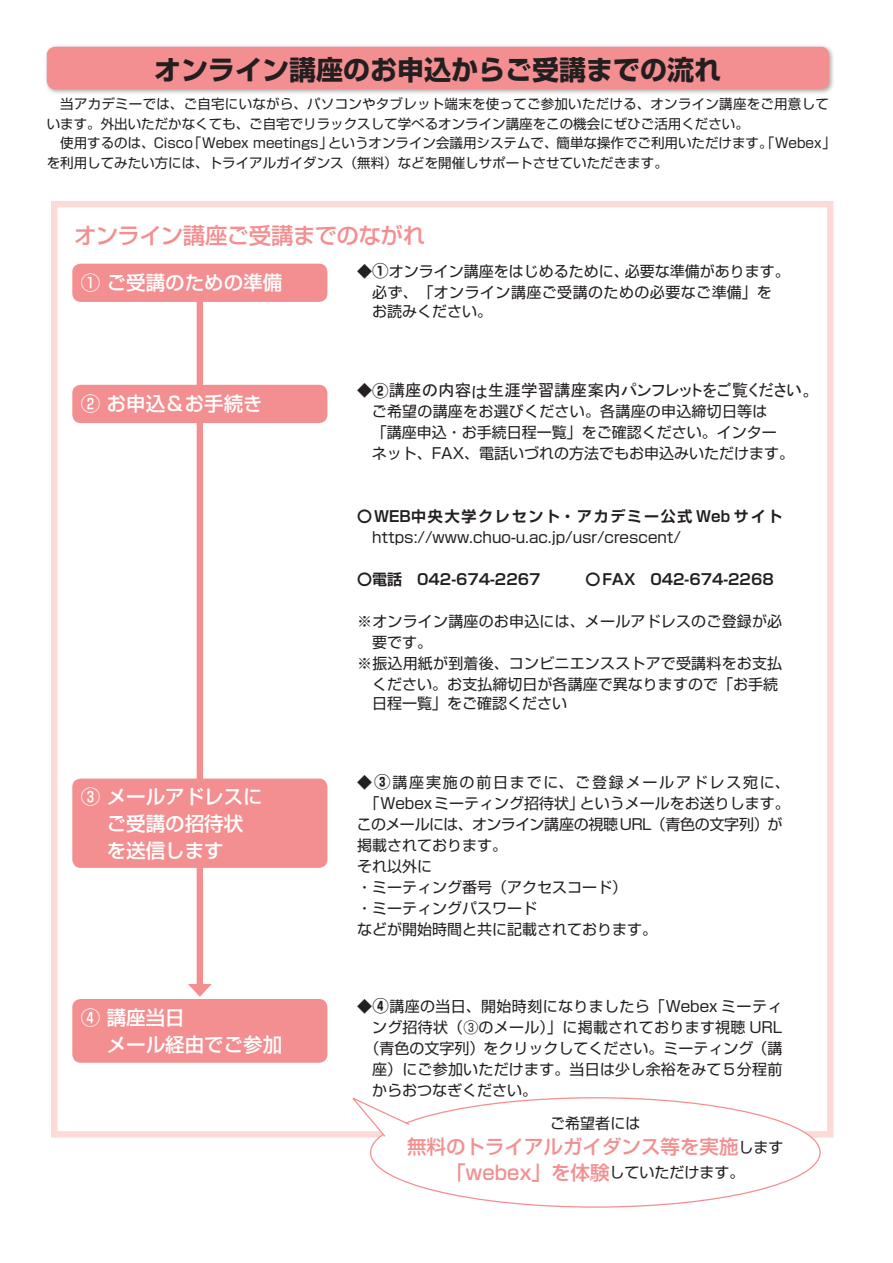
<style>
.page{position:relative;width:893px;height:1263px;background:#fff}
.page>*{position:absolute;margin:0;border:0;box-sizing:border-box;transform-origin:0 0}
.t1{font:700 27px "Shin Go Pro";color:#231f20}
.t2{font:500 22.5px "Shin Go Pr 6";letter-spacing:-.025em;color:#f48f91}
.t3{font:500 19.5px/27px "Shin Go Pro";color:#fff}
.t4{font:500 19.5px/25.7px "Shin Go Pro";color:#f48f91;text-align:center}
.t5{font:16.5px "MS P Gothic";letter-spacing:.01em;color:#231f20}
.t6{font:15px/21px "Shin Go Pro";color:#231f20;text-align:center}
.t7{font:700 15px "Shin Go Pro De";color:#231f20}
.t8{font:15px "Shin Go Pro";letter-spacing:-.025em;color:#231f20}
.t9{font:15px "Shin Go Pro";letter-spacing:.025em;color:#231f20}
.t10{font:15px "Shin Go Pro";letter-spacing:.02em;color:#231f20}
.t11{font:700 15px "Shin Go Pro De";letter-spacing:.115em;color:#231f20}
.t12{font:15px "Shin Go Pro";letter-spacing:.12em;color:#231f20}
.t13{font:13.5px/19.5px "Shin Go Pro";color:#231f20}
.s1{font-weight:700;font-size:16.5px}
.s2{font-family:"Shin Go Pro";font-size:15px}
.s3{font-family:"Shin Go Pro";font-weight:700}
.s4{font-family:"Shin Go Pro";font-weight:400}
.s5{font-weight:400;font-size:15px;color:#231f20}
</style>
<div class="page">
<div style="left:44px;top:43px;width:791px;height:52px;background:#231f20;opacity:.4"></div>
<div style="left:47px;top:47px;width:782px;height:42px;background:#f48f91;border-radius:9px"></div>
<div style="left:51px;top:201px;width:782px;height:936px;border:6px solid #fcdad7"></div>
<div style="left:197px;top:285px;width:6px;height:703px;background:#f48f91"></div>
<svg style="left:188px;top:984px;width:24px;height:13px"></svg>
<div style="left:72px;top:264px;width:255px;height:38px;background:#f48f91;border-radius:9px"></div>
<div style="left:72px;top:385px;width:255px;height:38px;background:#f48f91;border-radius:9px"></div>
<div style="left:72px;top:999px;width:255px;height:64px;background:#f48f91;border-radius:9px"></div>
<div style="left:72px;top:778px;width:255px;height:90px;background:#f48f91;border-radius:9px"></div>
<div style="left:371px;top:1098px;width:449px;height:109px;background:#fff;border-radius:50%"></div>
<svg style="left:348px;top:1097px;width:63px;height:41px"></svg>
<h1 class="t1" style="left:154px;top:48px;width:568px">オンライン講座のお申込からご受講までの流れ</h1>
<p class="t13" style="left:47px;top:93px;width:791px">　当アカデミーでは、ご自宅にいながら、パソコンやタブレット端末を使ってご参加いただける、オンライン講座をご用意しています。外出いただかなくても、ご自宅でリラックスして学べるオンライン講座をこの機会にぜひご活用ください。<br>　使用するのは、Cisco「Webex meetings」というオンライン会議用システムで、簡単な操作でご利用いただけます。「Webex」を利用してみたい方には、トライアルガイダンス（無料）などを開催しサポートさせていただきます。</p>
<h2 class="t2" style="left:74px;top:217px;width:352px">オンライン講座ご受講までのながれ</h2>
<p class="t6" style="left:357px;top:259px;width:434px">◆<span class="s1">①</span>オンライン講座をはじめるために、必要な準備があります。必ず、「オンライン講座ご受講のための必要なご準備」を</p>
<p class="t6" style="left:372px;top:299px;width:121px">お読みください。</p>
<h3 class="t3" style="left:81px;top:267px;width:203px">① ご受講のための準備</h3>
<h3 class="t3" style="left:81px;top:388px;width:183px">② お申込＆お手続き</h3>
<h3 class="t3" style="left:81px;top:780px;width:183px">③ メールアドレスに　 ご受講の招待状　 を送信します</h3>
<h3 class="t3" style="left:81px;top:1001px;width:203px">④ 講座当日<br>　 メール経由でご参加</h3>
<p class="t5" style="left:357px;top:382px;width:458px"><span class="s2">◆</span><span class="s3">②</span>講座の内容は生涯学習講座案内パンフレットをご覧ください。</p>
<p class="t6" style="left:372px;top:399px;width:424px;text-align:left">ご希望の講座をお選びください。各講座の申込締切日等は<br>「講座申込・お手続日程一覧」をご確認ください。インターネット、FAX、電話いづれの方法でもお申込みいただけます。</p>
<p class="t11" style="left:357px;top:504px;width:427px">〇WEB 中央大学クレセント・アカデミー公式 Web サイト</p>
<p class="t6" style="left:372px;top:525px;width:310px">https://www.chuo-u.ac.jp/usr/crescent/</p>
<p class="t7" style="left:357px;top:567px;width:418px">〇電話　042-674-2267<span class="s4">　　　</span>〇FAX　042-674-2268</p>
<p class="t6" style="left:357px;top:609px;width:427px">※オンライン講座のお申込には、メールアドレスのご登録が必</p>
<p class="t6" style="left:372px;top:630px;width:61px">要です。</p>
<p class="t6" style="left:357px;top:651px;width:427px">※振込用紙が到着後、コンビニエンスストアで受講料をお支払</p>
<p class="t6" style="left:372px;top:672px;width:408px">ください。お支払締切日が各講座で異なりますので「お手続</p>
<p class="t6" style="left:372px;top:691px;width:196px">日程一覧」をご確認ください</p>
<p class="t12" style="left:357px;top:770px;width:434px">◆<span class="s1">③</span>講座実施の前日までに、ご登録メールアドレス宛に、</p>
<p class="t6" style="left:365px;top:791px;width:427px">「Webexミーティング招待状」というメールをお送りします。</p>
<p class="t8" style="left:357px;top:812px;width:427px">このメールには、オンライン講座の視聴URL（青色の文字列）が</p>
<p class="t6" style="left:357px;top:833px;width:151px">掲載されております。</p>
<p class="t6" style="left:357px;top:854px;width:76px">それ以外に</p>
<p class="t6" style="left:357px;top:875px;width:271px">・ミーティング番号（アクセスコード）</p>
<p class="t6" style="left:357px;top:896px;width:181px">・ミーティングパスワード</p>
<p class="t6" style="left:357px;top:917px;width:301px">などが開始時間と共に記載されております。</p>
<p class="t9" style="left:357px;top:993px;width:427px">◆<span class="s1">④</span>講座の当日、開始時刻になりましたら「Webex ミーティ</p>
<p class="t10" style="left:372px;top:1014px;width:412px">ング招待状（③のメール）」に掲載されております視聴 URL</p>
<p class="t6" style="left:365px;top:1035px;width:419px">（青色の文字列）をクリックしてください。ミーティング（講</p>
<p class="t6" style="left:372px;top:1056px;width:412px">座）にご参加いただけます。当日は少し余裕をみて５分程前</p>
<p class="t6" style="left:372px;top:1077px;width:166px">からおつなぎください。</p>
<p class="t6" style="left:550px;top:1111px;width:91px">ご希望者には</p>
<h3 class="t4" style="left:407px;top:1132px;width:378px">無料のトライアルガイダンス等を実施<span class="s5">します</span>「webex」を体験<span class="s5">していただけます。</span></h3>
</div>
